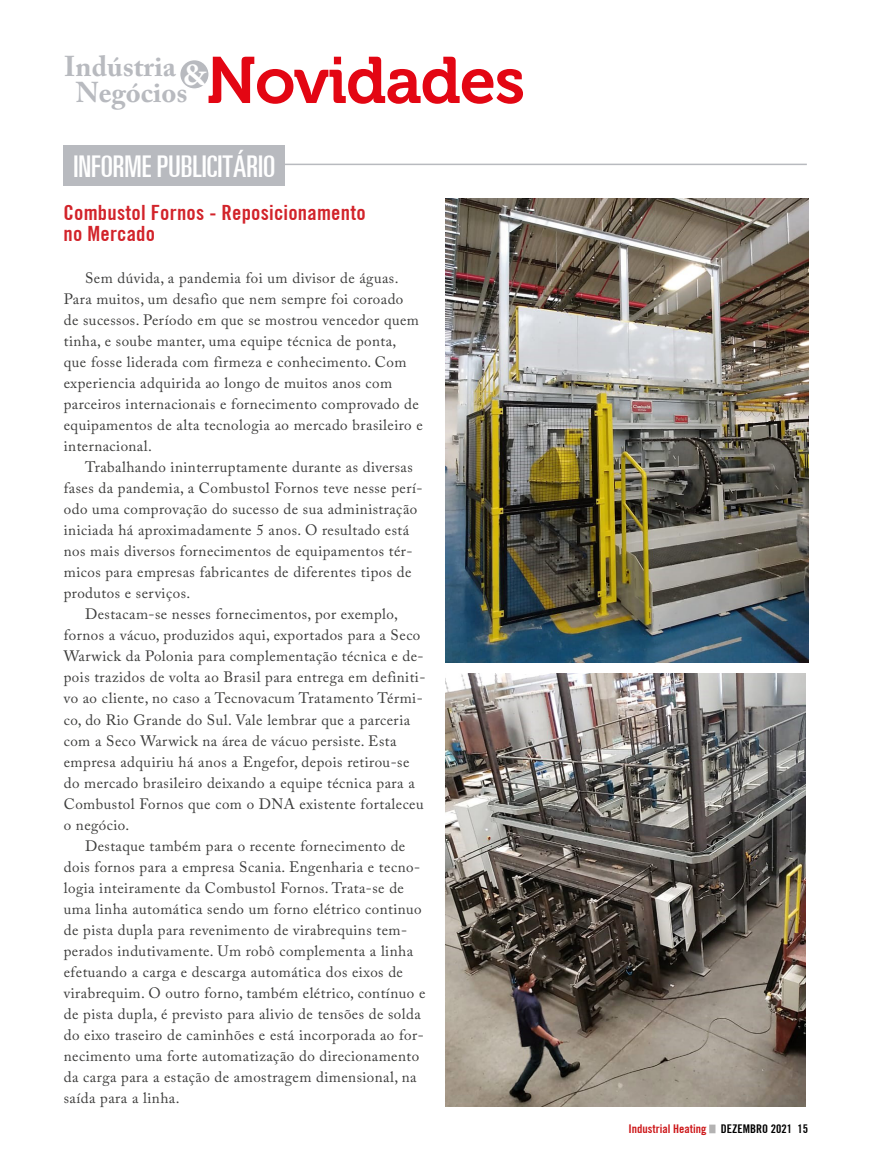
<style>
.page{position:relative;width:872px;height:1170px;background:#fff}
.page>*{position:absolute;margin:0;border:0;box-sizing:border-box;transform-origin:0 0}
.t1{font:65.25px "Museo 700";letter-spacing:-.02em;color:#e30613}
.t2{font:ultra-condensed 30px "Univers LT";color:#fff}
.t3{font:700 28.5px/25.5px "Adobe Caslon Pro";color:#b8babf}
.t4{font:700 condensed 21px/21px "Trade Gothic No.20";letter-spacing:.01em;color:#d2232a}
.t5{font:15px/21px "Adobe Caslon Pro";letter-spacing:.03em;color:#3c3c3b}
.t6{font:700 condensed 12px "Trade Gothic No.20";color:#cd1719}
.s1{color:#000}
</style>
<div class="page">
<div style="left:180px;top:60px;width:29px;height:29px;background:#b8babf;border-radius:50%"></div>
<div style="left:179px;top:59px;width:31px;height:31px;border:2px solid #fff;border-radius:50%"></div>
<svg style="left:709px;top:1124px;width:6px;height:9px"></svg>
<hr style="left:74px;top:164px;width:733px;height:1px;background:#b8babf">
<div style="left:63px;top:145px;width:222px;height:40px;background:#b8babf"></div>
<img style="left:445px;top:198px;width:363px;height:464px">
<img style="left:445px;top:673px;width:360px;height:433px">
<h3 class="t3" style="left:76px;top:54px;width:132px;text-indent:-12px">Indústria<br>Negócios<sup>&amp;</sup></h3>
<h1 class="t1" style="left:206px;top:44px;width:320px">Novidades</h1>
<h2 class="t2" style="left:73px;top:149px;width:203px">INFORME PUBLICITÁRIO</h2>
<h3 class="t4" style="left:63px;top:202px;width:304px">Combustol Fornos - Reposicionamento no Mercado</h3>
<p class="t5" style="left:64px;top:267px;width:360px;text-indent:21px">Sem dúvida, a pandemia foi um divisor de águas.<br>Para muitos, um desafio que nem sempre foi coroado<br>de sucessos. Período em que se mostrou vencedor quem tinha, e soube manter, uma equipe técnica de ponta,<br>que fosse liderada com firmeza e conhecimento. Com experiencia adquirida ao longo de muitos anos com parceiros internacionais e fornecimento comprovado de equipamentos de alta tecnologia ao mercado brasileiro e internacional.</p>
<p class="t5" style="left:85px;top:456px;width:329px">Trabalhando ininterruptamente durante as diversas</p>
<p class="t5" style="left:64px;top:477px;width:360px">fases da pandemia, a Combustol Fornos teve nesse perí-</p>
<p class="t5" style="left:64px;top:498px;width:355px">odo uma comprovação do sucesso de sua administração</p>
<p class="t5" style="left:64px;top:519px;width:347px">iniciada há aproximadamente 5 anos. O resultado está</p>
<p class="t5" style="left:64px;top:540px;width:350px">nos mais diversos fornecimentos de equipamentos tér-</p>
<p class="t5" style="left:64px;top:561px;width:349px">micos para empresas fabricantes de diferentes tipos de</p>
<p class="t5" style="left:64px;top:582px;width:128px">produtos e serviços.</p>
<p class="t5" style="left:85px;top:603px;width:314px">Destacam-se nesses fornecimentos, por exemplo,</p>
<p class="t5" style="left:64px;top:624px;width:358px">fornos a vácuo, produzidos aqui, exportados para a Seco</p>
<p class="t5" style="left:64px;top:645px;width:361px">Warwick da Polonia para complementação técnica e de-</p>
<p class="t5" style="left:64px;top:666px;width:363px">pois trazidos de volta ao Brasil para entrega em definiti-</p>
<p class="t5" style="left:64px;top:687px;width:360px">vo ao cliente, no caso a Tecnovacum Tratamento Térmi-</p>
<p class="t5" style="left:64px;top:708px;width:348px">co, do Rio Grande do Sul. Vale lembrar que a parceria</p>
<p class="t5" style="left:64px;top:729px;width:334px">com a Seco Warwick na área de vácuo persiste. Esta</p>
<p class="t5" style="left:64px;top:750px;width:347px">empresa adquiriu há anos a Engefor, depois retirou-se</p>
<p class="t5" style="left:64px;top:771px;width:352px">do mercado brasileiro deixando a equipe técnica para a</p>
<p class="t5" style="left:64px;top:792px;width:361px">Combustol Fornos que com o DNA existente fortaleceu</p>
<p class="t5" style="left:64px;top:813px;width:67px">o negócio.</p>
<p class="t5" style="left:85px;top:834px;width:322px">Destaque também para o recente fornecimento de</p>
<p class="t5" style="left:64px;top:855px;width:358px">dois fornos para a empresa Scania. Engenharia e tecno-</p>
<p class="t5" style="left:64px;top:876px;width:342px">logia inteiramente da Combustol Fornos. Trata-se de</p>
<p class="t5" style="left:64px;top:897px;width:359px">uma linha automática sendo um forno elétrico continuo</p>
<p class="t5" style="left:64px;top:918px;width:345px">de pista dupla para revenimento de virabrequins tem-</p>
<p class="t5" style="left:64px;top:939px;width:351px">perados indutivamente. Um robô complementa a linha</p>
<p class="t5" style="left:64px;top:960px;width:341px">efetuando a carga e descarga automática dos eixos de</p>
<p class="t5" style="left:64px;top:981px;width:363px">virabrequim. O outro forno, também elétrico, contínuo e</p>
<p class="t5" style="left:64px;top:1002px;width:358px">de pista dupla, é previsto para alivio de tensões de solda</p>
<p class="t5" style="left:64px;top:1023px;width:361px">do eixo traseiro de caminhões e está incorporada ao for-</p>
<p class="t5" style="left:64px;top:1044px;width:357px">necimento uma forte automatização do direcionamento</p>
<p class="t5" style="left:64px;top:1065px;width:354px">da carga para a estação de amostragem dimensional, na</p>
<p class="t5" style="left:64px;top:1086px;width:117px">saída para a linha.</p>
<p class="t6" style="left:628px;top:1121px;width:181px">Industrial Heating <span class="s1">DEZEMBRO 2021 15</span></p>
</div>
